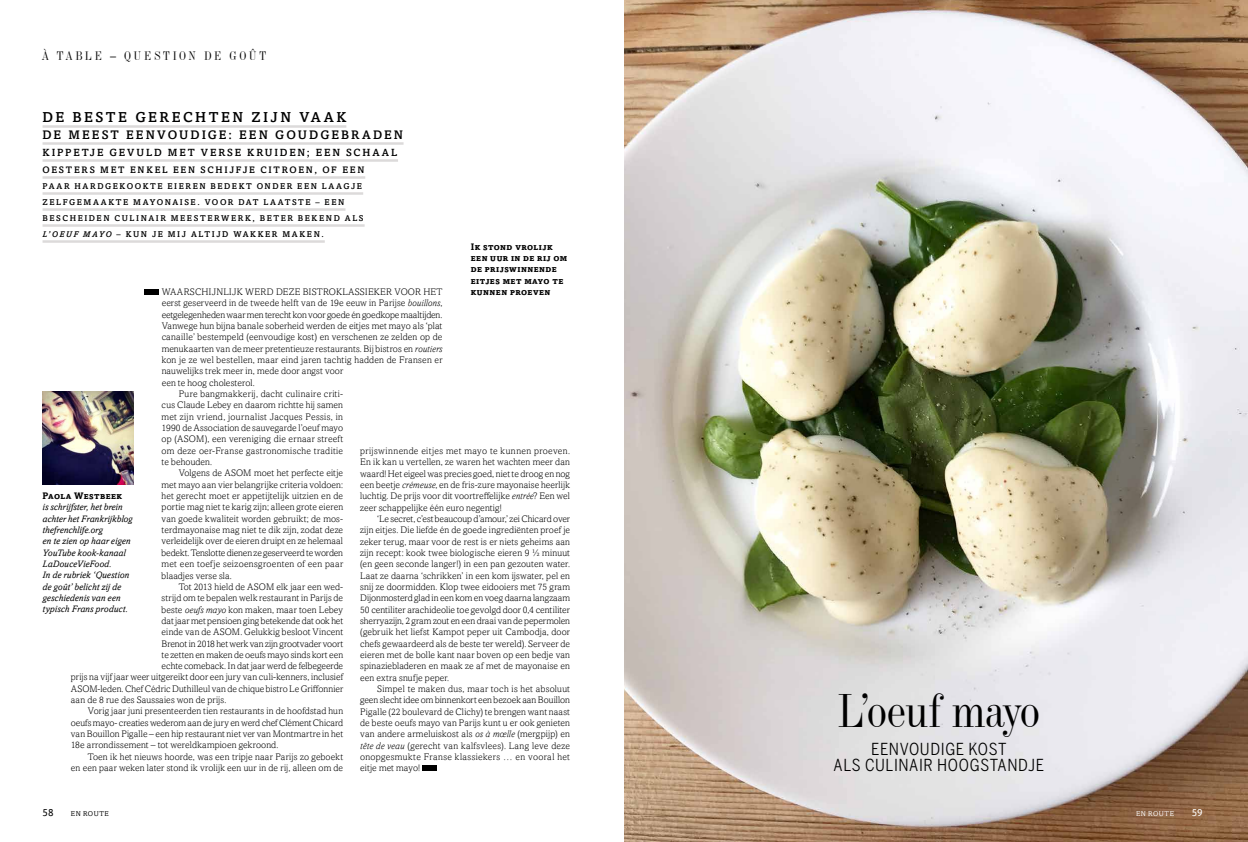
<style>
.page{position:relative;width:1248px;height:842px;background:#fff}
.page>*{position:absolute;margin:0;border:0;box-sizing:border-box;transform-origin:0 0}
.t1{font:45.9px "Industrial 736 BT";letter-spacing:-.015em;color:#000}
.t2{font:16.5px/16.5px "Benton Sans Cond";letter-spacing:.035em;color:#000;text-align:center}
.t3{font:500 14.4px "Amasis MT Pro";letter-spacing:.17em;color:#000}
.t4{font:500 12.4px "Amasis MT Pro";letter-spacing:.17em;color:#000}
.t5{font:12px "Industrial 736 BT";letter-spacing:.22em;color:#000}
.t6{font:500 10.4px "Amasis MT Pro";letter-spacing:.175em;color:#000}
.t7{font:10px "Unit Offc Pro";color:#000}
.t8{font:10px "Unit Offc Pro";color:#fff}
.t9{font:300 9.5px/11.3px "Amasis MT Pro";letter-spacing:.01em;color:#000;text-align:justify}
.t10{font:italic 9.5px/11.3px "Amasis MT Pro";letter-spacing:.005em;color:#000}
.t11{font:300 9.5px "Amasis MT Pro";letter-spacing:-.01em;color:#000}
.t12{font:700 9.5px/11.3px "Amasis MT Pro";letter-spacing:.045em;color:#000}
.t13{font:300 9.5px "Amasis MT Pro";letter-spacing:.035em;color:#000}
.t14{font:300 9.5px "Amasis MT Pro";letter-spacing:.03em;color:#000}
.t15{font:500 9.4px "Amasis MT Pro";letter-spacing:.18em;color:#000}
.t16{font:500 8.4px/16px "Amasis MT Pro";letter-spacing:.185em;color:#000}
.t17{font:7px "Amasis MT Pro";letter-spacing:.08em;color:#000}
.t18{font:7px "Amasis MT Pro";letter-spacing:.08em;color:#fff}
.s1{font-style:italic}
</style>
<div class="page">
<img style="left:624px;top:0;width:623px;height:842px">
<hr style="left:43px;top:125px;width:303px;height:3px;background:#dcdada">
<hr style="left:43px;top:142px;width:360px;height:3px;background:#dcdada">
<hr style="left:43px;top:159px;width:355px;height:3px;background:#dcdada">
<hr style="left:43px;top:176px;width:322px;height:3px;background:#dcdada">
<hr style="left:43px;top:192px;width:320px;height:3px;background:#dcdada">
<hr style="left:43px;top:208px;width:302px;height:3px;background:#dcdada">
<hr style="left:43px;top:224px;width:321px;height:3px;background:#dcdada">
<hr style="left:43px;top:240px;width:282px;height:3px;background:#dcdada">
<img style="left:43px;top:391px;width:90px;height:93px">
<div style="left:422px;top:765px;width:14px;height:6px;background:#000"></div>
<div style="left:145px;top:289px;width:14px;height:6px;background:#000"></div>
<p class="t5" style="left:43px;top:48px;width:225px">À TABLE – QUESTION DE GOÛT</p>
<h3 class="t3" style="left:43px;top:108px;width:305px">DE BESTE GERECHTEN ZIJN VAAK</h3>
<h3 class="t4" style="left:43px;top:127px;width:362px">DE MEEST EENVOUDIGE: EEN GOUDGEBRADEN</h3>
<p class="t6" style="left:43px;top:146px;width:356px">KIPPETJE GEVULD MET VERSE KRUIDEN; EEN SCHAAL</p>
<p class="t15" style="left:43px;top:164px;width:323px">OESTERS MET ENKEL EEN SCHIJFJE CITROEN, OF EEN</p>
<p class="t16" style="left:43px;top:178px;width:322px">PAAR HARDGEKOOKTE EIEREN BEDEKT ONDER EEN LAAGJE ZELFGEMAAKTE MAYONAISE. VOOR DAT LAATSTE – EEN BESCHEIDEN CULINAIR MEESTERWERK, BETER BEKEND ALS <span class="s1">L’OEUF MAYO</span> – KUN JE MIJ ALTIJD WAKKER MAKEN.</p>
<p class="t12" style="left:471px;top:241px;width:98px">Ik stond vrolijk een uur in de rij om de prijswinnende eitjes met mayo te</p>
<p class="t9" style="left:162px;top:286px;width:282px">WAARSCHIJNLIJK WERD DEZE BISTROKLASSIEKER VOOR HET</p>
<p class="t12" style="left:471px;top:286px;width:81px">kunnen proeven</p>
<p class="t9" style="left:162px;top:297px;width:282px">eerst geserveerd in de tweede helft van de 19e eeuw in Parijse <span class="s1">bouillons</span>,</p>
<p class="t11" style="left:162px;top:309px;width:282px">eetgelegenheden waar men terecht kon voor goede én goedkope maaltijden.</p>
<p class="t9" style="left:162px;top:320px;width:282px">Vanwege hun bijna banale soberheid werden de eitjes met mayo als ‘plat</p>
<p class="t9" style="left:162px;top:332px;width:282px">canaille’ bestempeld (eenvoudige kost) en verschenen ze zelden op de</p>
<p class="t9" style="left:162px;top:343px;width:282px">menukaarten van de meer pretentieuze restaurants. Bij bistros en <span class="s1">routiers</span></p>
<p class="t9" style="left:162px;top:354px;width:282px">kon je ze wel bestellen, maar eind jaren tachtig hadden de Fransen er</p>
<p class="t9" style="left:162px;top:366px;width:183px">nauwelijks trek meer in, mede door angst voor</p>
<p class="t9" style="left:162px;top:377px;width:95px">een te hoog cholesterol.</p>
<p class="t13" style="left:179px;top:388px;width:166px">Pure bangmakkerij, dacht culinaire criti-</p>
<p class="t9" style="left:162px;top:400px;width:183px">cus Claude Lebey en daarom richtte hij samen</p>
<p class="t13" style="left:162px;top:411px;width:183px">met zijn vriend, journalist Jacques Pessis, in</p>
<p class="t9" style="left:162px;top:422px;width:183px">1990 de Association de sauvegarde l’oeuf mayo</p>
<p class="t9" style="left:162px;top:434px;width:183px">op (ASOM), een vereniging die ernaar streeft</p>
<p class="t14" style="left:162px;top:445px;width:183px">om deze oer-Franse gastronomische traditie</p>
<p class="t9" style="left:162px;top:456px;width:52px">te behouden.</p>
<p class="t9" style="left:179px;top:468px;width:166px">Volgens de ASOM moet het perfecte eitje</p>
<p class="t9" style="left:162px;top:479px;width:183px">met mayo aan vier belangrijke criteria voldoen:</p>
<p class="t9" style="left:162px;top:490px;width:183px">het gerecht moet er appetijtelijk uitzien en de</p>
<p class="t9" style="left:162px;top:502px;width:183px">portie mag niet te karig zijn; alleen grote eieren</p>
<p class="t9" style="left:162px;top:513px;width:183px">van goede kwaliteit worden gebruikt; de mos-</p>
<p class="t9" style="left:162px;top:524px;width:183px">terdmayonaise mag niet te dik zijn, zodat deze</p>
<p class="t9" style="left:162px;top:536px;width:183px">verleidelijk over de eieren druipt en ze helemaal</p>
<p class="t11" style="left:162px;top:547px;width:183px">bedekt. Tenslotte dienen ze geserveerd te worden</p>
<p class="t14" style="left:162px;top:558px;width:183px">met een toefje seizoensgroenten of een paar</p>
<p class="t9" style="left:162px;top:570px;width:72px">blaadjes verse sla.</p>
<p class="t9" style="left:179px;top:581px;width:166px">Tot 2013 hield de ASOM elk jaar een wed-</p>
<p class="t9" style="left:162px;top:592px;width:183px">strijd om te bepalen welk restaurant in Parijs de</p>
<p class="t9" style="left:162px;top:604px;width:183px">beste <span class="s1">oeufs mayo</span> kon maken, maar toen Lebey</p>
<p class="t9" style="left:162px;top:615px;width:183px">dat jaar met pensioen ging betekende dat ook het</p>
<p class="t9" style="left:162px;top:626px;width:183px">einde van de ASOM. Gelukkig besloot Vincent</p>
<p class="t11" style="left:162px;top:638px;width:183px">Brenot in 2018 het werk van zijn grootvader voort</p>
<p class="t9" style="left:162px;top:649px;width:183px">te zetten en maken de oeufs mayo sinds kort een</p>
<p class="t9" style="left:162px;top:660px;width:183px">echte comeback. In dat jaar werd de felbegeerde</p>
<p class="t9" style="left:360px;top:445px;width:211px">prijswinnende eitjes met mayo te kunnen proeven.<br>En ik kan u vertellen, ze waren het wachten meer dan waard! Het eigeel was precies goed, niet te droog en nog een beetje <span class="s1">crémeuse</span>, en de fris-zure mayonaise heerlijk luchtig. De prijs voor dit voortreffelijke <span class="s1">entrée</span>? Een wel zeer schappelijke één euro negentig!</p>
<p class="t9" style="left:360px;top:513px;width:211px;text-indent:17px">‘Le secret, c’est beaucoup d’amour,’ zei Chicard over zijn eitjes. Die liefde én de goede ingrediënten proef je zeker terug, maar voor de rest is er niets geheims aan zijn recept: kook twee biologische eieren 9 ½ minuut (en geen seconde langer!) in een pan gezouten water.<br>Laat ze daarna ‘schrikken’ in een kom ijswater, pel en snij ze doormidden. Klop twee eidooiers met 75 gram Dijonmosterd glad in een kom en voeg daarna langzaam 50 centiliter arachideolie toe gevolgd door 0,4 centiliter sherryazijn, 2 gram zout en een draai van de pepermolen (gebruik het liefst Kampot peper uit Cambodja, door chefs gewaardeerd als de beste ter wereld). Serveer de eieren met de bolle kant naar boven op een bedje van spinaziebladeren en maak ze af met de mayonaise en een extra snufje peper.</p>
<p class="t9" style="left:360px;top:683px;width:211px;text-indent:17px">Simpel te maken dus, maar toch is het absoluut geen slecht idee om binnenkort een bezoek aan Bouillon Pigalle (22 boulevard de Clichy) te brengen want naast de beste oeufs mayo van Parijs kunt u er ook genieten van andere armeluiskost als <span class="s1">os à mœlle</span> (mergpijp) en <span class="s1">tête de veau</span> (gerecht van kalfsvlees). Lang leve deze onopgesmukte Franse klassiekers … en vooral het eitje met mayo!</p>
<p class="t12" style="left:43px;top:490px;width:81px">Paola Westbeek</p>
<p class="t10" style="left:43px;top:502px;width:92px">is schrijfster, het brein achter het Frankrijkblog thefrenchlife.org<br>en te zien op haar eigen<br>YouTube kook-kanaal<br>LaDouceVieFood.<br>In de rubriek ‘Question de goût’ belicht zij de geschiedenis van een typisch Frans product.</p>
<p class="t9" style="left:71px;top:672px;width:274px">prijs na vijf jaar weer uitgereikt door een jury van culi-kenners, inclusief ASOM-leden. Chef Cédric Duthilleul van de chique bistro Le Griffonnier aan de 8 rue des Saussaies won de prijs.</p>
<p class="t9" style="left:71px;top:706px;width:274px;text-indent:17px">Vorig jaar juni presenteerden tien restaurants in de hoofdstad hun oeufs mayo- creaties wederom aan de jury en werd chef Clément Chicard van Bouillon Pigalle – een hip restaurant niet ver van Montmartre in het 18e arrondissement – tot wereldkampioen gekroond.</p>
<p class="t9" style="left:71px;top:751px;width:274px;text-align:right">Toen ik het nieuws hoorde, was een tripje naar Parijs zo geboekt<br>en een paar weken later stond ik vrolijk een uur in de rij, alleen om de</p>
<p class="t7" style="left:43px;top:806px;width:13px">58</p>
<p class="t17" style="left:71px;top:810px;width:39px">EN ROUTE</p>
<h1 class="t1" style="left:837px;top:681px;width:204px">L’oeuf mayo</h1>
<h2 class="t2" style="left:833px;top:740px;width:212px">EENVOUDIGE KOST<br>ALS CULINAIR HOOGSTANDJE</h2>
<p class="t18" style="left:1135px;top:810px;width:39px">EN ROUTE</p>
<p class="t8" style="left:1191px;top:806px;width:12px">59</p>
</div>
